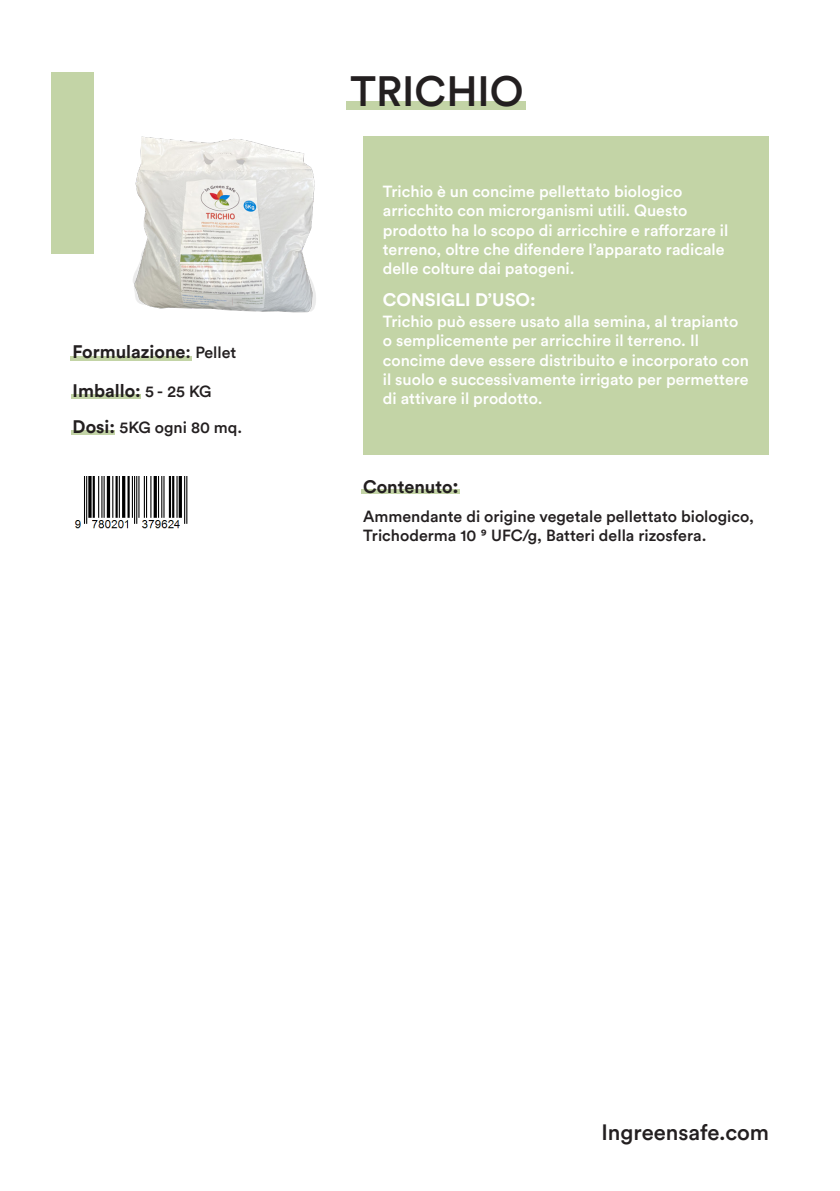
<style>
.page{position:relative;width:840px;height:1191px;background:#fff}
.page>*{position:absolute;margin:0;border:0;box-sizing:border-box;transform-origin:0 0}
.t1{font:500 42px "Circular Std";color:#231f20}
.t2{font:500 22px "Circular Std";color:#231f20}
.t3{font:700 18px "Circular Std";color:#231f20}
.t4{font:700 18px "Circular Std";color:#fff}
.t5{font:500 16px/19.2px "Circular Std";color:#fff}
.t6{font:500 16px/19.2px "Circular Std";color:#231f20}
.s1{font-weight:500}
.s2{font-weight:500;font-size:16px}
.s3{font-weight:700;font-size:18px}
.s4{font-size:20px}
</style>
<div class="page">
<div style="left:71px;top:356px;width:121px;height:5px;background:#c3d4a6"></div>
<div style="left:361px;top:489px;width:98px;height:5px;background:#c3d4a6"></div>
<hr style="left:71px;top:394px;width:70px;height:4px;background:#c3d4a6">
<div style="left:71px;top:430px;width:44px;height:5px;background:#c3d4a6"></div>
<div style="left:346px;top:101px;width:179px;height:8px;background:#c3d4a6"></div>
<div style="left:51px;top:72px;width:42px;height:181px;background:#c3d4a6"></div>
<div style="left:363px;top:136px;width:405px;height:319px;background:#c3d4a6"></div>
<img style="left:133px;top:136px;width:183px;height:177px">
<img style="left:74px;top:476px;width:114px;height:53px">
<p class="t3" style="left:73px;top:340px;width:165px">Formulazione<span class="s1">:</span> <span class="s2">Pellet</span></p>
<p class="t3" style="left:73px;top:378px;width:140px">Imballo: <span class="s2">5 - 25 KG</span></p>
<p class="t6" style="left:73px;top:417px;width:171px"><span class="s3">Dosi:</span> 5KG ogni 80 mq.</p>
<p class="t1" style="left:350px;top:65px;width:175px">TRICHIO</p>
<p class="t5" style="left:382px;top:182px;width:347px">Trichio è un concime pellettato biologico arricchito con microrganismi utili. Questo prodotto ha lo scopo di arricchire e rafforzare il terreno, oltre che difendere l’apparato radicale delle colture dai patogeni.</p>
<p class="t5" style="left:382px;top:312px;width:367px">Trichio può essere usato alla semina, al trapianto o semplicemente per arricchire il terreno. Il concime deve essere distribuito e incorporato con il suolo e successivamente irrigato per permettere di attivare il prodotto.</p>
<p class="t4" style="left:382px;top:288px;width:154px">CONSIGLI D’USO:</p>
<p class="t3" style="left:363px;top:474px;width:97px">Contenuto<span class="s4">:</span></p>
<p class="t6" style="left:363px;top:506px;width:392px">Ammendante di origine vegetale pellettato biologico,<br>Trichoderma 10 ⁹ UFC/g, Batteri della rizosfera.</p>
<h2 class="t2" style="left:601px;top:1118px;width:169px">Ingreensafe.com</h2>
</div>
